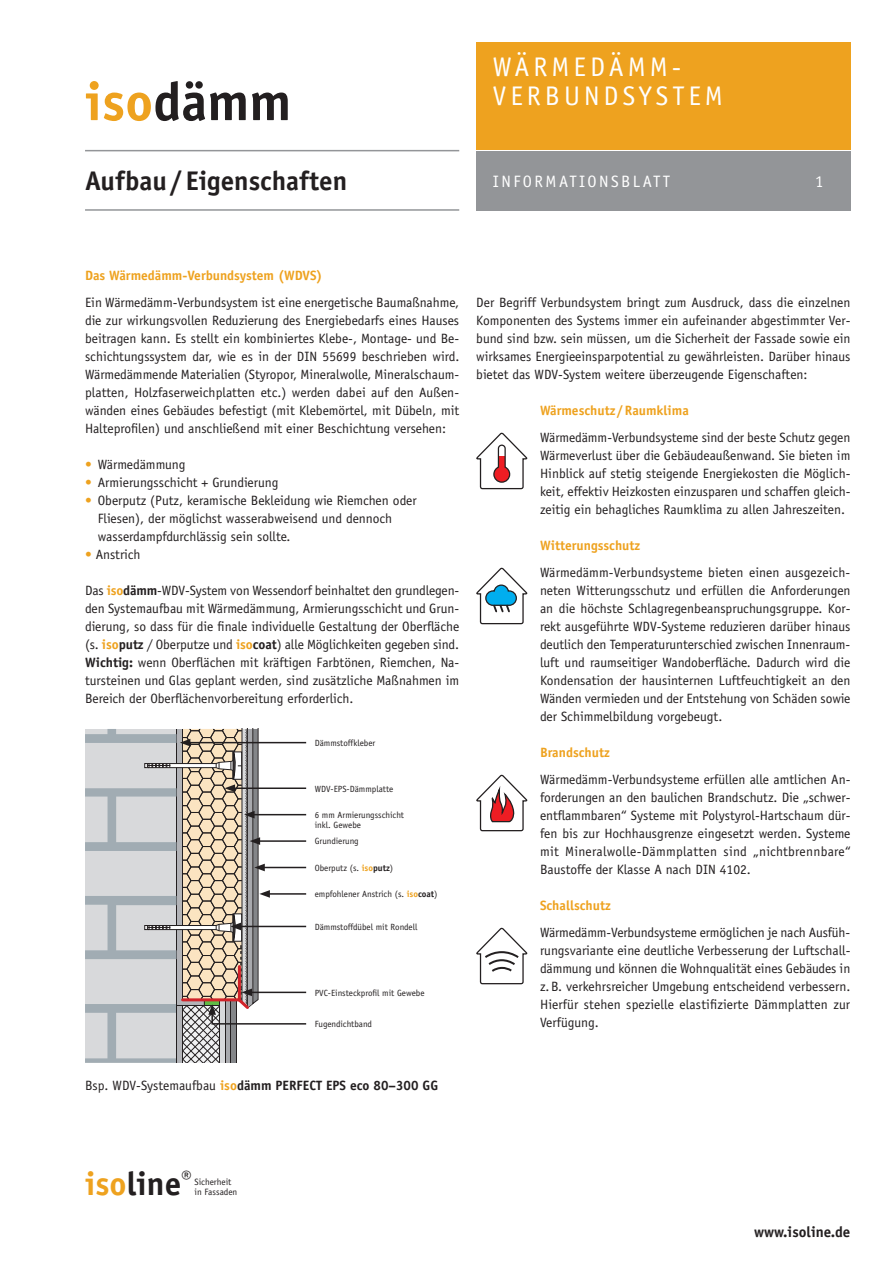
<style>
.page{position:relative;width:893px;height:1263px;background:#fff}
.page>*{position:absolute;margin:0;border:0;box-sizing:border-box;transform-origin:0 0}
.t1{font:700 54px "Officina Sans Std";color:#231f20}
.t2{font:27px/28.5px "Officina Sans Std";letter-spacing:.15em;color:#fff}
.t3{font:700 27px "Officina Sans Std";color:#231f20}
.t4{font:16.5px "Officina Sans Std";letter-spacing:.15em;color:#fff}
.t5{font:700 15px "Officina Sans Std";color:#231f20}
.t6{font:13.5px/18px "Officina Sans Std";color:#231f20;text-align:justify}
.t7{font:700 13.5px "Officina Sans Std";color:#eea21f}
.t8{font:700 13.5px "Officina Sans Std";color:#231f20}
.t9{font:9.15px/9.8px "Officina Sans Std";color:#231f20}
.t10{font:9px/10.5px "Officina Sans Std";color:#231f20}
.s1{color:#eea21f}
.s2{font-weight:700;color:#eea21f}
.s3{font-weight:700}
.s4{font-weight:400}
.s5{font-weight:700;font-size:33px;color:#eea21f}
.s6{font-weight:700;font-size:33px}
.s7{font-size:19.2px}
</style>
<div class="page">
<div style="left:476px;top:151px;width:374px;height:60px;background:#939598"></div>
<hr style="left:85px;top:150px;width:374px;height:1px;background:#939598">
<hr style="left:85px;top:209px;width:374px;height:2px;background:#939598">
<div style="left:476px;top:43px;width:374px;height:107px;background:#eea21f"></div>
<svg style="left:476px;top:432px;width:51px;height:58px"></svg>
<svg style="left:476px;top:567px;width:51px;height:58px"></svg>
<svg style="left:476px;top:774px;width:51px;height:58px"></svg>
<svg style="left:476px;top:927px;width:51px;height:58px"></svg>
<svg style="left:85px;top:729px;width:222px;height:334px"></svg>
<h1 class="t1" style="left:85px;top:68px;width:208px"><span class="s1">iso</span>dämm</h1>
<h2 class="t2" style="left:493px;top:53px;width:232px">WÄRMEDÄMM-<br>VERBUNDSYSTEM</h2>
<h2 class="t3" style="left:85px;top:164px;width:264px">Aufbau/ Eigenschaften</h2>
<p class="t4" style="left:815px;top:172px;width:10px">1</p>
<p class="t4" style="left:493px;top:172px;width:179px">INFORMATIONSBLATT</p>
<p class="t7" style="left:85px;top:267px;width:239px">Das Wärmedämm-Verbundsystem (WDVS)</p>
<p class="t6" style="left:85px;top:293px;width:376px">Ein Wärmedämm-Verbundsystem ist eine energetische Baumaßnahme, die zur wirkungsvollen Reduzierung des Energiebedarfs eines Hauses beitragen kann. Es stellt ein kombiniertes Klebe-, Montage- und Be&shy;schichtungssystem dar, wie es in der DIN 55699 beschrieben wird.<br>Wärmedämmende Materialien (Styropor, Mineralwolle, Mineralschaum&shy;platten, Holzfaserweichplatten etc.) werden dabei auf den Außen&shy;wänden eines Gebäudes befestigt (mit Klebemörtel, mit Dübeln, mit Halteprofilen) und anschließend mit einer Beschichtung versehen:</p>
<p class="t6" style="left:85px;top:455px;width:102px"><span class="s1">•</span> Wärmedämmung</p>
<p class="t6" style="left:85px;top:473px;width:195px"><span class="s1">•</span> Armierungsschicht + Grundierung</p>
<p class="t6" style="left:98px;top:491px;width:320px;text-align:left;text-indent:-13px"><span class="s1">•</span> Oberputz (Putz, keramische Bekleidung wie Riemchen oder<br>Fliesen), der möglichst wasserabweisend und dennoch wasserdampfdurchlässig sein sollte.</p>
<p class="t6" style="left:85px;top:545px;width:57px"><span class="s1">•</span> Anstrich</p>
<p class="t6" style="left:85px;top:581px;width:376px">Das <span class="s2">iso</span><span class="s3">dämm</span>-WDV-System von Wessendorf beinhaltet den grundlegen&shy;den Systemaufbau mit Wärmedämmung, Armierungsschicht und Grun&shy;dierung, so dass für die finale individuelle Gestaltung der Oberfläche (s. <span class="s2">iso</span><span class="s3">putz</span> / Oberputze und <span class="s2">iso</span><span class="s3">coat</span>) alle Möglichkeiten gegeben sind.<br><span class="s3">Wichtig:</span> wenn Oberflächen mit kräftigen Farbtönen, Riemchen, Na&shy;tursteinen und Glas geplant werden, sind zusätzliche Maßnahmen im Bereich der Oberflächenvorbereitung erforderlich.</p>
<p class="t10" style="left:315px;top:738px;width:62px">Dämmstoffkleber</p>
<p class="t10" style="left:315px;top:783px;width:80px">WDV-EPS-Dämmplatte</p>
<p class="t10" style="left:315px;top:810px;width:91px">6 mm Armierungsschicht inkl. Gewebe</p>
<p class="t10" style="left:315px;top:836px;width:46px">Grundierung</p>
<p class="t10" style="left:315px;top:862px;width:80px">Oberputz (s. <span class="s2">iso</span><span class="s3">putz</span>)</p>
<p class="t10" style="left:315px;top:889px;width:124px">empfohlener Anstrich (s. <span class="s2">iso</span><span class="s3">coat</span>)</p>
<p class="t10" style="left:315px;top:921px;width:104px">Dämmstoffdübel mit Rondell</p>
<p class="t10" style="left:315px;top:987px;width:111px">PVC-Einsteckprofil mit Gewebe</p>
<p class="t10" style="left:315px;top:1019px;width:59px">Fugendichtband</p>
<p class="t6" style="left:476px;top:293px;width:376px">Der Begriff Verbundsystem bringt zum Ausdruck, dass die einzelnen Komponenten des Systems immer ein aufeinander abgestimmter Ver&shy;bund sind bzw. sein müssen, um die Sicherheit der Fassade sowie ein wirksames Energieeinsparpotential zu gewährleisten. Darüber hinaus bietet das WDV-System weitere überzeugende Eigenschaften:</p>
<p class="t7" style="left:540px;top:402px;width:150px">Wärmeschutz /Raumklima</p>
<p class="t6" style="left:540px;top:428px;width:312px">Wärmedämm-Verbundsysteme sind der beste Schutz gegen Wärmeverlust über die Gebäudeaußenwand. Sie bieten im Hinblick auf stetig steigende Energiekosten die Möglich&shy;keit, effektiv Heizkosten einzusparen und schaffen gleich&shy;zeitig ein behagliches Raumklima zu allen Jahreszeiten.</p>
<p class="t7" style="left:540px;top:537px;width:102px">Witterungsschutz</p>
<p class="t6" style="left:540px;top:563px;width:312px">Wärmedämm-Verbundsysteme bieten einen ausgezeich&shy;neten Witterungsschutz und erfüllen die Anforderungen an die höchste Schlagregenbeanspruchungsgruppe. Kor&shy;rekt ausgeführte WDV-Systeme reduzieren darüber hinaus deutlich den Temperaturunterschied zwischen Innenraum&shy;luft und raumseitiger Wandoberfläche. Dadurch wird die Kondensation der hausinternen Luftfeuchtigkeit an den Wänden vermieden und der Entstehung von Schäden sowie der Schimmelbildung vorgebeugt.</p>
<p class="t7" style="left:540px;top:744px;width:71px">Brandschutz</p>
<p class="t6" style="left:540px;top:770px;width:312px">Wärmedämm-Verbundsysteme erfüllen alle amtlichen An&shy;forderungen an den baulichen Brandschutz. Die „schwer&shy;entflammbaren“ Systeme mit Polystyrol-Hartschaum dür&shy;fen bis zur Hochhausgrenze eingesetzt werden. Systeme mit Mineralwolle-Dämmplatten sind „nichtbrennbare“ Baustoffe der Klasse A nach DIN 4102.</p>
<p class="t7" style="left:540px;top:897px;width:72px">Schallschutz</p>
<p class="t6" style="left:540px;top:923px;width:312px">Wärmedämm-Verbundsysteme ermöglichen je nach Ausfüh&shy;rungsvariante eine deutliche Verbesserung der Luftschall&shy;dämmung und können die Wohnqualität eines Gebäudes in z.B. verkehrsreicher Umgebung entscheidend verbessern.<br>Hierfür stehen spezielle elastifizierte Dämmplatten zur Verfügung.</p>
<p class="t8" style="left:85px;top:1077px;width:355px"><span class="s4">Bsp. WDV-Systemaufbau</span> <span class="s1">iso</span>dämm PERFECT EPS eco 80–300 GG</p>
<p class="t9" style="left:195px;top:1177px;width:44px;text-indent:-110px"><span class="s5">iso</span><span class="s6">line</span><span class="s7">®</span> Sicherheit in Fassaden</p>
<p class="t5" style="left:754px;top:1223px;width:98px">www.isoline.de</p>
</div>
